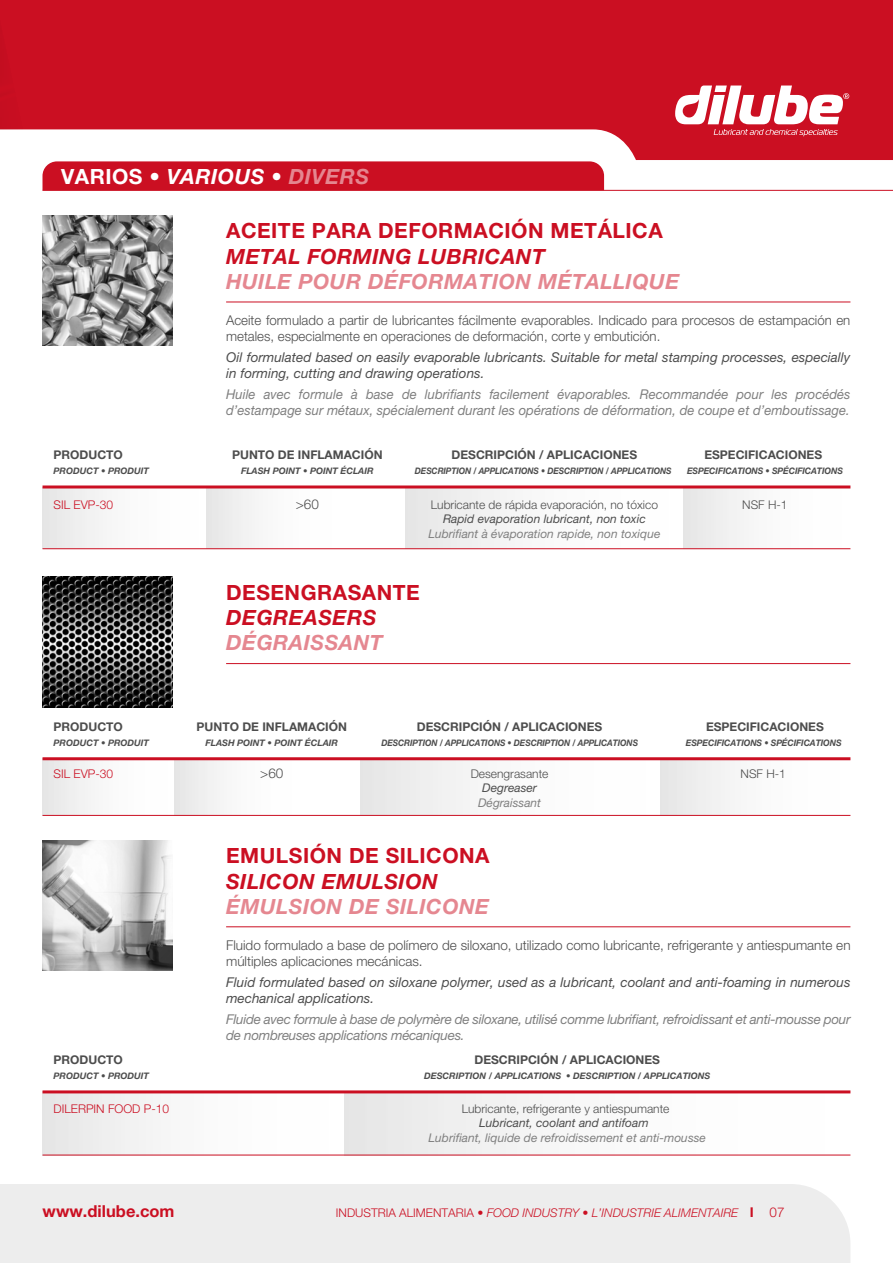
<style>
.page{position:relative;width:893px;height:1263px;background:#fff}
.page>*{position:absolute;margin:0;border:0;box-sizing:border-box;transform-origin:0 0}
.t1{font:700 21px "Helvetica Neue LT Std";letter-spacing:.025em;color:#cb0f22}
.t2{font:italic 700 21px "Helvetica Neue LT Std";letter-spacing:.025em;color:rgb(203 15 34/.5)}
.t3{font:italic 700 21px "Helvetica Neue LT Std";letter-spacing:.025em;color:#cb0f22}
.t4{font:700 21px "Helvetica Neue LT Std";letter-spacing:.025em;color:#fff}
.t5{font:700 16.5px "Helvetica Neue LT Std";color:#cb0f22}
.t6{font:300 13.5px/16.2px "Helvetica Neue LT Std";color:#4d4d4d}
.t7{font:italic 13.5px/16.2px "Helvetica Neue LT Std";color:#4d4d4d}
.t8{font:italic 13.5px/16.2px "Helvetica Neue LT Std";color:#808080}
.t9{font:italic 13.5px/16.2px "Helvetica Neue LT Std";letter-spacing:-.02em;color:#808080}
.t10{font:700 12px "Helvetica Neue LT Std";color:#4d4d4d}
.t11{font:300 12px "Helvetica Neue LT Std";color:#4d4d4d}
.t12{font:italic 12px "Helvetica Neue LT Std";color:#808080}
.t13{font:italic 12px "Helvetica Neue LT Std";color:#4d4d4d}
.t14{font:italic 300 12px "Helvetica Neue LT Std";color:#cb0f22}
.t15{font:300 12px "Helvetica Neue LT Std";color:#cb0f22}
.t16{font:italic 700 9px "Helvetica Neue LT Std";letter-spacing:-.01em;color:#4d4d4d}
.t17{font:italic 700 9px "Helvetica Neue LT Std";letter-spacing:-.01em;color:#4d4d4d;scale:.92 1}
.t18{font:italic 700 9px "Helvetica Neue LT Std";letter-spacing:-.01em;color:#4d4d4d;scale:.95 1}
.s1{font-style:italic}
.s2{font-style:italic;color:rgb(255 255 255/.5)}
.s3{font-style:normal}
.s4{font-weight:700;font-style:normal;font-size:13.5px}
.s5{font-style:normal;font-size:13.5px}
</style>
<div class="page">
<div style="left:43px;top:1092px;width:301px;height:63px;background:linear-gradient(to right,#e9e9e9,#fff)"></div>
<div style="left:344px;top:1092px;width:506px;height:63px;background:linear-gradient(to right,#e9e9e9,#fff)"></div>
<hr style="left:43px;top:1090px;width:807px;height:3px;background:#cb0f22">
<hr style="left:43px;top:1155px;width:807px;height:1px;background:#cb0f22">
<hr style="left:226px;top:926px;width:624px;height:1px;background:#cb0f22">
<img style="left:43px;top:840px;width:130px;height:130px">
<div style="left:43px;top:759px;width:131px;height:56px;background:linear-gradient(to right,#eaeaea,#fff)"></div>
<div style="left:174px;top:759px;width:186px;height:56px;background:linear-gradient(to right,#eee,#fff)"></div>
<div style="left:360px;top:759px;width:300px;height:56px;background:linear-gradient(to right,#e9e9e9,#fff)"></div>
<div style="left:660px;top:759px;width:189px;height:56px;background:linear-gradient(to right,#e9e9e9,#fff)"></div>
<hr style="left:43px;top:757px;width:807px;height:3px;background:#cb0f22">
<hr style="left:43px;top:815px;width:807px;height:1px;background:#cb0f22">
<hr style="left:226px;top:663px;width:624px;height:1px;background:#cb0f22">
<img style="left:43px;top:577px;width:130px;height:130px">
<div style="left:43px;top:487px;width:164px;height:62px;background:linear-gradient(to right,#eaeaea,#fff)"></div>
<div style="left:207px;top:487px;width:198px;height:62px;background:linear-gradient(to right,#eee,#fff)"></div>
<div style="left:405px;top:487px;width:278px;height:62px;background:linear-gradient(to right,#e9e9e9,#fff)"></div>
<div style="left:683px;top:487px;width:167px;height:62px;background:linear-gradient(to right,#e9e9e9,#fff)"></div>
<hr style="left:43px;top:485px;width:807px;height:3px;background:#cb0f22">
<hr style="left:43px;top:548px;width:807px;height:1px;background:#cb0f22">
<hr style="left:226px;top:302px;width:624px;height:1px;background:#cb0f22">
<img style="left:43px;top:215px;width:130px;height:130px">
<div style="left:42px;top:161px;width:562px;height:29px;background:#cb0f22"></div>
<hr style="left:43px;top:190px;width:850px;height:1px;background:#cb0f22">
<svg style="left:0;top:0;width:893px;height:160px;background:#d23141"></svg>
<div style="left:1px;top:1184px;width:849px;height:79px;background:#ededed"></div>
<svg style="left:0;top:1184px;width:1px;height:79px"></svg>
<svg style="left:675px;top:86px;width:174px;height:50px"></svg>
<h1 class="t4" style="left:61px;top:164px;width:310px">VARIOS • <span class="s1">VARIOUS</span> • <span class="s2">DIVERS</span></h1>
<h1 class="t1" style="left:226px;top:218px;width:438px">ACEITE PARA DEFORMACIÓN METÁLICA</h1>
<h1 class="t3" style="left:226px;top:243px;width:320px">METAL FORMING LUBRICANT</h1>
<h1 class="t2" style="left:226px;top:268px;width:455px">HUILE POUR DÉFORMATION MÉTALLIQUE</h1>
<p class="t6" style="left:226px;top:312px;width:626px">Aceite formulado a partir de lubricantes fácilmente evaporables. Indicado para procesos de estampación en metales, especialmente en operaciones de deformación, corte y embutición.</p>
<p class="t7" style="left:226px;top:349px;width:626px">Oil formulated based on easily evaporable lubricants. Suitable for metal stamping processes, especially in forming, cutting and drawing operations.</p>
<p class="t8" style="left:226px;top:386px;width:626px">Huile avec formule à base de lubrifiants facilement évaporables. Recommandée pour les procédés d’estampage sur métaux, spécialement durant les opérations de déformation, de coupe et d’emboutissage.</p>
<p class="t10" style="left:54px;top:448px;width:71px">PRODUCTO</p>
<p class="t10" style="left:232px;top:448px;width:152px">PUNTO DE INFLAMACIÓN</p>
<p class="t10" style="left:452px;top:448px;width:187px">DESCRIPCIÓN / APLICACIONES</p>
<p class="t10" style="left:704px;top:448px;width:119px">ESPECIFICACIONES</p>
<p class="t16" style="left:54px;top:465px;width:97px">PRODUCT • PRODUIT</p>
<p class="t16" style="left:241px;top:465px;width:134px">FLASH POINT • POINT ÉCLAIR</p>
<p class="t17" style="left:415px;top:465px;width:280px">DESCRIPTION / APPLICATIONS • DESCRIPTION / APPLICATIONS</p>
<p class="t18" style="left:687px;top:465px;width:166px">ESPECIFICATIONS • SPÉCIFICATIONS</p>
<p class="t15" style="left:54px;top:497px;width:61px">SIL EVP-30</p>
<p class="t6" style="left:296px;top:496px;width:25px">&gt;60</p>
<p class="t11" style="left:431px;top:497px;width:229px">Lubricante de rápida evaporación, no tóxico</p>
<p class="t11" style="left:742px;top:497px;width:47px">NSF H-1</p>
<p class="t13" style="left:443px;top:512px;width:204px">Rapid evaporation lubricant, non toxic</p>
<p class="t12" style="left:428px;top:526px;width:234px">Lubrifiant à évaporation rapide, non toxique</p>
<h1 class="t1" style="left:226px;top:580px;width:195px">DESENGRASANTE</h1>
<h1 class="t3" style="left:226px;top:605px;width:152px">DEGREASERS</h1>
<h1 class="t2" style="left:226px;top:630px;width:158px">DÉGRAISSANT</h1>
<p class="t10" style="left:54px;top:719px;width:71px">PRODUCTO</p>
<p class="t10" style="left:197px;top:719px;width:152px">PUNTO DE INFLAMACIÓN</p>
<p class="t10" style="left:417px;top:719px;width:187px">DESCRIPCIÓN / APLICACIONES</p>
<p class="t10" style="left:706px;top:719px;width:119px">ESPECIFICACIONES</p>
<p class="t16" style="left:54px;top:737px;width:97px">PRODUCT • PRODUIT</p>
<p class="t16" style="left:206px;top:737px;width:134px">FLASH POINT • POINT ÉCLAIR</p>
<p class="t17" style="left:381px;top:737px;width:280px">DESCRIPTION / APPLICATIONS • DESCRIPTION / APPLICATIONS</p>
<p class="t18" style="left:686px;top:737px;width:166px">ESPECIFICATIONS • SPÉCIFICATIONS</p>
<p class="t15" style="left:54px;top:766px;width:61px">SIL EVP-30</p>
<p class="t6" style="left:260px;top:764px;width:25px">&gt;60</p>
<p class="t11" style="left:471px;top:766px;width:79px">Desengrasante</p>
<p class="t11" style="left:741px;top:766px;width:47px">NSF H-1</p>
<p class="t13" style="left:482px;top:781px;width:56px">Degreaser</p>
<p class="t12" style="left:478px;top:795px;width:64px">Dégraissant</p>
<h1 class="t1" style="left:226px;top:843px;width:265px">EMULSIÓN DE SILICONA</h1>
<h1 class="t3" style="left:226px;top:868px;width:213px">SILICON EMULSION</h1>
<h1 class="t2" style="left:226px;top:893px;width:265px">ÉMULSION DE SILICONE</h1>
<p class="t6" style="left:226px;top:936px;width:626px">Fluido formulado a base de polímero de siloxano, utilizado como lubricante, refrigerante y antiespumante en múltiples aplicaciones mecánicas.</p>
<p class="t7" style="left:226px;top:973px;width:626px">Fluid formulated based on siloxane polymer, used as a lubricant, coolant and anti-foaming in numerous mechanical applications.</p>
<p class="t9" style="left:226px;top:1010px;width:626px">Fluide avec formule à base de polymère de siloxane, utilisé comme lubrifiant, refroidissant et anti-mousse pour de nombreuses applications mécaniques.</p>
<p class="t10" style="left:54px;top:1053px;width:71px">PRODUCTO</p>
<p class="t10" style="left:474px;top:1053px;width:187px">DESCRIPCIÓN / APLICACIONES</p>
<p class="t16" style="left:54px;top:1070px;width:97px">PRODUCT • PRODUIT</p>
<p class="t16" style="left:424px;top:1070px;width:288px">DESCRIPTION / APPLICATIONS • DESCRIPTION / APPLICATIONS</p>
<p class="t15" style="left:54px;top:1101px;width:117px">DILERPIN FOOD P-10</p>
<p class="t11" style="left:462px;top:1101px;width:209px">Lubricante, refrigerante y antiespumante</p>
<p class="t13" style="left:479px;top:1116px;width:171px">Lubricant, coolant and antifoam</p>
<p class="t12" style="left:429px;top:1130px;width:279px">Lubrifiant, liquide de refroidissement et anti-mousse</p>
<p class="t5" style="left:43px;top:1201px;width:133px">www.dilube.com</p>
<p class="t14" style="left:336px;top:1206px;width:450px"><span class="s3">INDUSTRIA ALIMENTARIA</span> • FOOD INDUSTRY • L’INDUSTRIE ALIMENTAIRE <span class="s4">I</span> <span class="s5">07</span></p>
</div>
